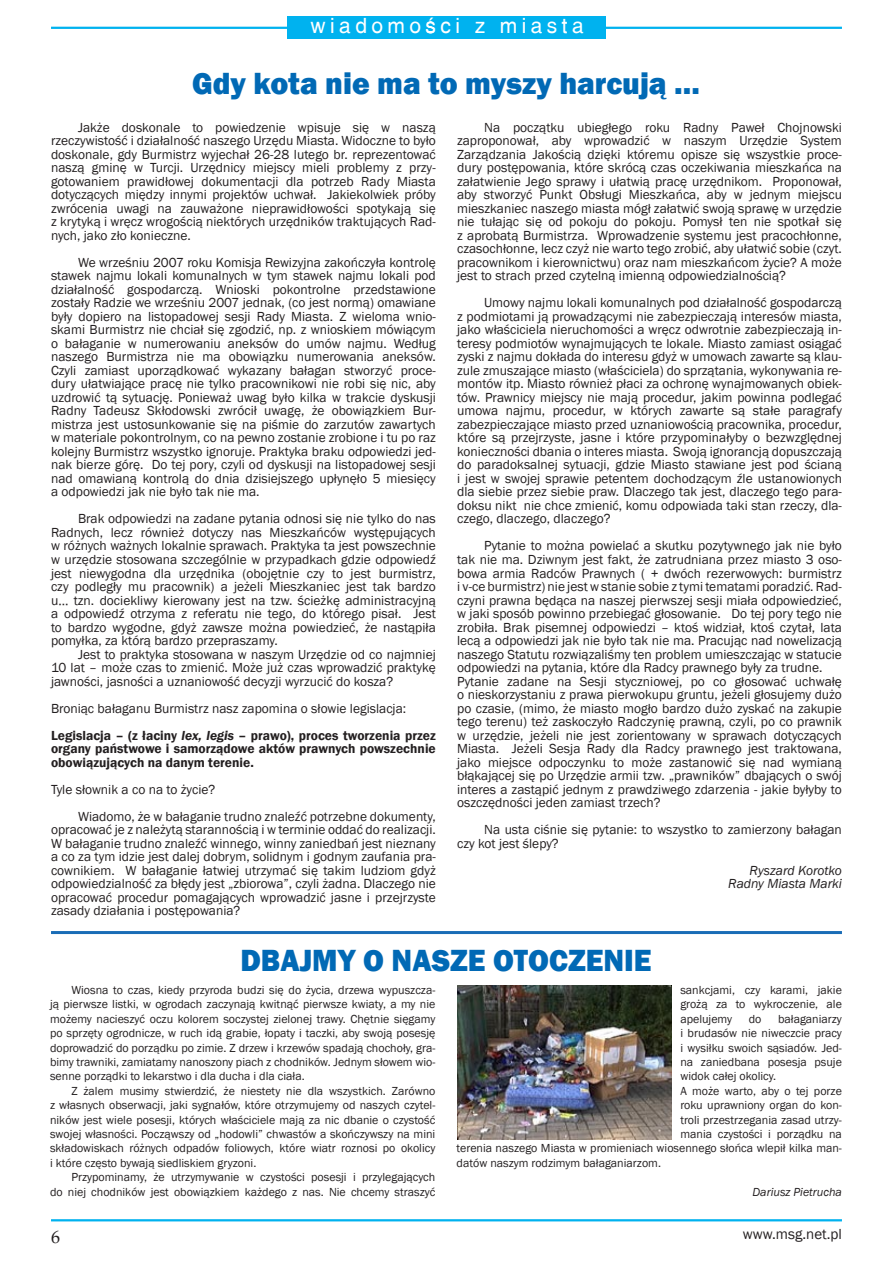
<style>
.page{position:relative;width:893px;height:1263px;background:#fff}
.page>*{position:absolute;margin:0;border:0;box-sizing:border-box;transform-origin:0 0}
.t1{font:800 31.5px "Franklin Gothic";color:#0169b5;scale:.96 1}
.t2{font:21px "Switzerland";letter-spacing:.21em;color:#fff}
.t3{font:18px "Palatino Linotype";color:#231f20}
.t4{font:15px "Franklin Gothic";color:#231f20}
.t5{font:13.5px/13.5px "Franklin Gothic";color:#231f20;text-align:justify}
.t6{font:600 13.5px/13.5px "Franklin Gothic";color:#231f20}
.t7{font:italic 13.5px/13.5px "Franklin Gothic";color:#231f20;text-align:right}
.t8{font:12px/14.4px "Franklin Gothic";color:#231f20;text-align:justify}
.t9{font:italic 12px "Franklin Gothic";color:#231f20}
.s1{font-weight:600}
.s2{font-weight:600;font-style:italic}
</style>
<div class="page">
<hr style="left:51px;top:1219px;width:791px;height:2px;background:#00b2ef">
<hr style="left:51px;top:27px;width:791px;height:2px;background:#00b2ef">
<div style="left:287px;top:16px;width:319px;height:23px;background:#00b2ef"></div>
<hr style="left:51px;top:931px;width:791px;height:3px;background:#196cb6">
<img style="left:457px;top:986px;width:215px;height:154px">
<h2 class="t2" style="left:311px;top:13px;width:275px">wiadomości z miasta</h2>
<h1 class="t1" style="left:192px;top:63px;width:531px">Gdy kota nie ma to myszy harcują …</h1>
<p class="t5" style="left:51px;top:121px;width:386px;text-indent:27px">Jakże doskonale to powiedzenie wpisuje się w naszą rzeczywistość i działalność naszego Urzędu Miasta. Widoczne to było doskonale, gdy Burmistrz wyjechał 26-28 lutego br. reprezentować naszą gminę w Turcji. Urzędnicy miejscy mieli problemy z przy&shy;gotowaniem prawidłowej dokumentacji dla potrzeb Rady Miasta dotyczących między innymi projektów uchwał. Jakiekolwiek próby zwrócenia uwagi na zauważone nieprawidłowości spotykają się z krytyką i wręcz wrogością niektórych urzędników traktujących Rad&shy;nych, jako zło konieczne.</p>
<p class="t5" style="left:51px;top:256px;width:386px;text-indent:27px">We wrześniu 2007 roku Komisja Rewizyjna zakończyła kontrolę stawek najmu lokali komunalnych w tym stawek najmu lokali pod działalność gospodarczą. Wnioski pokontrolne przedstawione zostały Radzie we wrześniu 2007 jednak, (co jest normą) omawiane były dopiero na listopadowej sesji Rady Miasta. Z wieloma wnio&shy;skami Burmistrz nie chciał się zgodzić, np. z wnioskiem mówiącym o bałaganie w numerowaniu aneksów do umów najmu. Według naszego Burmistrza nie ma obowiązku numerowania aneksów.<br>Czyli zamiast uporządkować wykazany bałagan stworzyć proce&shy;dury ułatwiające pracę nie tylko pracownikowi nie robi się nic, aby uzdrowić tą sytuację. Ponieważ uwag było kilka w trakcie dyskusji Radny Tadeusz Skłodowski zwrócił uwagę, że obowiązkiem Bur&shy;mistrza jest ustosunkowanie się na piśmie do zarzutów zawartych w materiale pokontrolnym, co na pewno zostanie zrobione i tu po raz kolejny Burmistrz wszystko ignoruje. Praktyka braku odpowiedzi jed&shy;nak bierze górę. Do tej pory, czyli od dyskusji na listopadowej sesji nad omawianą kontrolą do dnia dzisiejszego upłynęło 5 miesięcy a odpowiedzi jak nie było tak nie ma.</p>
<p class="t5" style="left:51px;top:512px;width:386px;text-indent:27px">Brak odpowiedzi na zadane pytania odnosi się nie tylko do nas Radnych, lecz również dotyczy nas Mieszkańców występujących w różnych ważnych lokalnie sprawach. Praktyka ta jest powszechnie w urzędzie stosowana szczególnie w przypadkach gdzie odpowiedź jest niewygodna dla urzędnika (obojętnie czy to jest burmistrz, czy podległy mu pracownik) a jeżeli Mieszkaniec jest tak bardzo u… tzn. dociekliwy kierowany jest na tzw. ścieżkę administracyjną a odpowiedź otrzyma z referatu nie tego, do którego pisał. Jest to bardzo wygodne, gdyż zawsze można powiedzieć, że nastąpiła pomyłka, za którą bardzo przepraszamy.</p>
<p class="t5" style="left:51px;top:647px;width:386px;text-indent:27px">Jest to praktyka stosowana w naszym Urzędzie od co najmniej 10 lat – może czas to zmienić. Może już czas wprowadzić praktykę jawności, jasności a uznaniowość decyzji wyrzucić do kosza?</p>
<p class="t5" style="left:51px;top:695px;width:386px;line-height:27px">Broniąc bałaganu Burmistrz nasz zapomina o słowie legislacja:<br><span class="s1">Legislacja – (z łaciny</span> <span class="s2">lex, legis</span> <span class="s1">– prawo), proces tworzenia przez</span></p>
<p class="t6" style="left:51px;top:742px;width:386px">organy państwowe i samorządowe aktów prawnych powszechnie obowiązujących na danym terenie.</p>
<p class="t5" style="left:78px;top:776px;width:359px;line-height:27px;text-indent:-27px">Tyle słownik a co na to życie?<br>Wiadomo, że w bałaganie trudno znaleźć potrzebne dokumenty,</p>
<p class="t5" style="left:51px;top:823px;width:386px">opracować je z należytą starannością i w terminie oddać do realizacji.<br>W bałaganie trudno znaleźć winnego, winny zaniedbań jest nieznany a co za tym idzie jest dalej dobrym, solidnym i godnym zaufania pra&shy;cownikiem. W bałaganie łatwiej utrzymać się takim ludziom gdyż odpowiedzialność za błędy jest „zbiorowa”, czyli żadna. Dlaczego nie opracować procedur pomagających wprowadzić jasne i przejrzyste zasady działania i postępowania?</p>
<p class="t5" style="left:457px;top:121px;width:386px;text-indent:27px">Na początku ubiegłego roku Radny Paweł Chojnowski zaproponował, aby wprowadzić w naszym Urzędzie System Zarządzania Jakością dzięki któremu opisze się wszystkie proce&shy;dury postępowania, które skrócą czas oczekiwania mieszkańca na załatwienie Jego sprawy i ułatwią pracę urzędnikom. Proponował, aby stworzyć Punkt Obsługi Mieszkańca, aby w jednym miejscu mieszkaniec naszego miasta mógł załatwić swoją sprawę w urzędzie nie tułając się od pokoju do pokoju. Pomysł ten nie spotkał się z aprobatą Burmistrza. Wprowadzenie systemu jest pracochłonne, czasochłonne, lecz czyż nie warto tego zrobić, aby ułatwić sobie (czyt. pracownikom i kierownictwu) oraz nam mieszkańcom życie? A może jest to strach przed czytelną imienną odpowiedzialnością?</p>
<p class="t5" style="left:457px;top:296px;width:386px;text-indent:27px">Umowy najmu lokali komunalnych pod działalność gospodarczą z podmiotami ją prowadzącymi nie zabezpieczają interesów miasta, jako właściciela nieruchomości a wręcz odwrotnie zabezpieczają in&shy;teresy podmiotów wynajmujących te lokale. Miasto zamiast osiągać zyski z najmu dokłada do interesu gdyż w umowach zawarte są klau&shy;zule zmuszające miasto (właściciela) do sprzątania, wykonywania re&shy;montów itp. Miasto również płaci za ochronę wynajmowanych obiek&shy;tów. Prawnicy miejscy nie mają procedur, jakim powinna podlegać umowa najmu, procedur, w których zawarte są stałe paragrafy zabezpieczające miasto przed uznaniowością pracownika, procedur, które są przejrzyste, jasne i które przypominałyby o bezwzględnej konieczności dbania o interes miasta. Swoją ignorancją dopuszczają do paradoksalnej sytuacji, gdzie Miasto stawiane jest pod ścianą i jest w swojej sprawie petentem dochodzącym źle ustanowionych dla siebie przez siebie praw. Dlaczego tak jest, dlaczego tego para&shy;doksu nikt nie chce zmienić, komu odpowiada taki stan rzeczy, dla&shy;czego, dlaczego, dlaczego?</p>
<p class="t5" style="left:457px;top:539px;width:386px;text-align:left;text-indent:27px">Pytanie to można powielać a skutku pozytywnego jak nie było tak nie ma. Dziwnym jest fakt, że zatrudniana przez miasto 3 oso&shy;bowa armia Radców Prawnych ( + dwóch rezerwowych: burmistrz i v-ce burmistrz) nie jest w stanie sobie z tymi tematami poradzić. Rad&shy;czyni prawna będąca na naszej pierwszej sesji miała odpowiedzieć, w jaki sposób powinno przebiegać głosowanie. Do tej pory tego nie zrobiła. Brak pisemnej odpowiedzi – ktoś widział, ktoś czytał, lata lecą a odpowiedzi jak nie było tak nie ma. Pracując nad nowelizacją naszego Statutu rozwiązaliśmy ten problem umieszczając w statucie odpowiedzi na pytania, które dla Radcy prawnego były za trudne.<br>Pytanie zadane na Sesji styczniowej, po co głosować uchwałę o nieskorzystaniu z prawa pierwokupu gruntu, jeżeli głosujemy dużo po czasie, (mimo, że miasto mogło bardzo dużo zyskać na zakupie tego terenu) też zaskoczyło Radczynię prawną, czyli, po co prawnik w urzędzie, jeżeli nie jest zorientowany w sprawach dotyczących Miasta. Jeżeli Sesja Rady dla Radcy prawnego jest traktowana, jako miejsce odpoczynku to może zastanowić się nad wymianą błąkającej się po Urzędzie armii tzw. „prawników” dbających o swój interes a zastąpić jednym z prawdziwego zdarzenia - jakie byłyby to oszczędności jeden zamiast trzech?</p>
<p class="t5" style="left:457px;top:823px;width:386px;text-indent:27px">Na usta ciśnie się pytanie: to wszystko to zamierzony bałagan czy kot jest ślepy?</p>
<p class="t7" style="left:728px;top:863px;width:115px">Ryszard Korotko<br>Radny Miasta Marki</p>
<h1 class="t1" style="left:240px;top:940px;width:430px">DBAJMY O NASZE OTOCZENIE</h1>
<p class="t8" style="left:50px;top:983px;width:387px;text-indent:21px">Wiosna to czas, kiedy przyroda budzi się do życia, drzewa wypuszcza&shy;ją pierwsze listki, w ogrodach zaczynają kwitnąć pierwsze kwiaty, a my nie możemy nacieszyć oczu kolorem soczystej zielonej trawy. Chętnie sięgamy po sprzęty ogrodnicze, w ruch idą grabie, łopaty i taczki, aby swoją posesję doprowadzić do porządku po zimie. Z drzew i krzewów spadają chochoły, gra&shy;bimy trawniki, zamiatamy nanoszony piach z chodników. Jednym słowem wio&shy;senne porządki to lekarstwo i dla ducha i dla ciała.</p>
<p class="t8" style="left:50px;top:1084px;width:387px;text-indent:21px">Z żalem musimy stwierdzić, że niestety nie dla wszystkich. Zarówno z własnych obserwacji, jaki sygnałów, które otrzymujemy od naszych czytel&shy;ników jest wiele posesji, których właściciele mają za nic dbanie o czystość swojej własności. Począwszy od „hodowli” chwastów a skończywszy na mini składowiskach różnych odpadów foliowych, które wiatr roznosi po okolicy i które często bywają siedliskiem gryzoni.</p>
<p class="t8" style="left:50px;top:1170px;width:387px;text-align:right">Przypominamy, że utrzymywanie w czystości posesji i przylegających<br>do niej chodników jest obowiązkiem każdego z nas. Nie chcemy straszyć</p>
<p class="t8" style="left:680px;top:983px;width:163px">sankcjami, czy karami, jakie grożą za to wykroczenie, ale apelujemy</p>
<p class="t8" style="left:749px;top:1012px;width:14px">do</p>
<p class="t8" style="left:778px;top:1012px;width:65px">bałaganiarzy</p>
<p class="t8" style="left:680px;top:1026px;width:163px">i brudasów nie niweczcie pracy</p>
<p class="t8" style="left:680px;top:1041px;width:163px">i wysiłku swoich sąsiadów. Jed-</p>
<p class="t8" style="left:680px;top:1055px;width:163px">na zaniedbana posesja psuje</p>
<p class="t8" style="left:680px;top:1069px;width:97px">widok całej okolicy.</p>
<p class="t8" style="left:680px;top:1084px;width:163px">A może warto, aby o tej porze</p>
<p class="t8" style="left:680px;top:1098px;width:163px">roku uprawniony organ do kon-</p>
<p class="t8" style="left:680px;top:1113px;width:163px">troli przestrzegania zasad utrzy-</p>
<p class="t8" style="left:680px;top:1127px;width:163px">mania czystości i porządku na</p>
<p class="t8" style="left:457px;top:1141px;width:387px">terenia naszego Miasta w promieniach wiosennego słońca wlepił kilka man-</p>
<p class="t8" style="left:457px;top:1156px;width:206px">datów naszym rodzimym bałaganiarzom.</p>
<p class="t9" style="left:752px;top:1184px;width:91px">Dariusz Pietrucha</p>
<h3 class="t3" style="left:51px;top:1224px;width:10px">6</h3>
<p class="t4" style="left:743px;top:1225px;width:101px">www.msg.net.pl</p>
</div>
